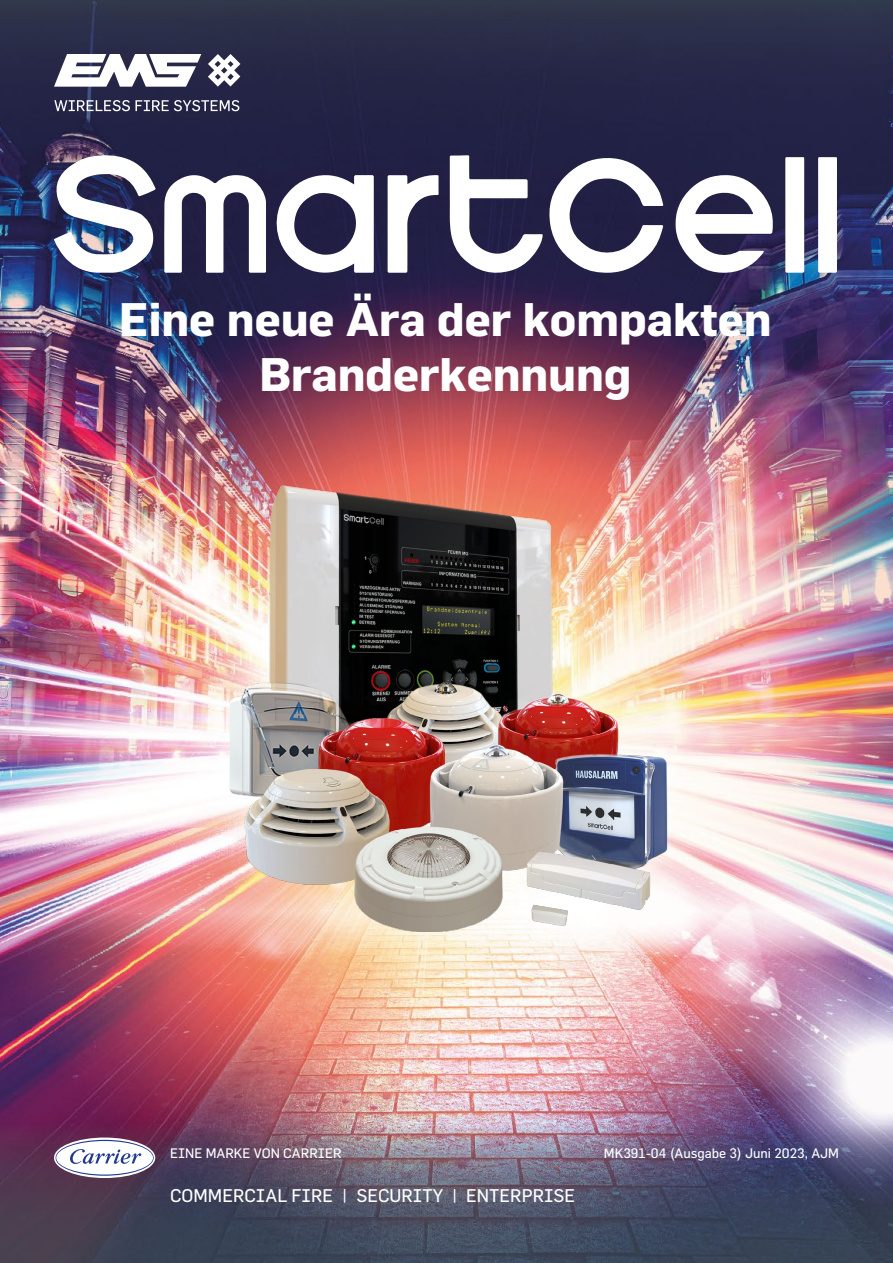
<style>
.page{position:relative;width:893px;height:1263px;background:#fff}
.page>*{position:absolute;margin:0;border:0;box-sizing:border-box;transform-origin:0 0}
.t1{font:700 46.2px/55.3px "Flama";color:#fff;text-align:center}
.t2{font:18px "Flama";color:#fff}
.t3{font:13.5px "Flama";color:#fff}
</style>
<div class="page">
<img style="left:0;top:0;width:893px;height:1263px">
<img style="left:54px;top:154px;width:102px;height:119px">
<svg style="left:785px;top:157px;width:19px;height:116px"></svg>
<svg style="left:164px;top:173px;width:102px;height:100px"></svg>
<svg style="left:450px;top:155px;width:213px;height:121px"></svg>
<svg style="left:388px;top:175px;width:51px;height:98px"></svg>
<svg style="left:273px;top:173px;width:101px;height:107px"></svg>
<svg style="left:674px;top:175px;width:99px;height:98px"></svg>
<svg style="left:818px;top:157px;width:19px;height:116px"></svg>
<svg style="left:208px;top:54px;width:32px;height:33px"></svg>
<svg style="left:54px;top:54px;width:147px;height:33px"></svg>
<svg style="left:54px;top:100px;width:185px;height:11px;background:#6c6c83"></svg>
<img style="left:217px;top:485px;width:457px;height:446px">
<svg style="left:54px;top:1137px;width:101px;height:41px"></svg>
<svg style="left:56px;top:1140px;width:98px;height:36px"></svg>
<h1 class="t1" style="left:119px;top:290px;width:654px">Eine neue Ära der kompakten<br>Branderkennung</h1>
<p class="t3" style="left:170px;top:1145px;width:173px">EINE MARKE VON CARRIER</p>
<p class="t3" style="left:604px;top:1145px;width:237px">MK391-04 (Ausgabe 3) Juni 2023, AJM</p>
<h2 class="t2" style="left:170px;top:1185px;width:407px">COMMERCIAL FIRE | SECURITY | ENTERPRISE</h2>
</div>
